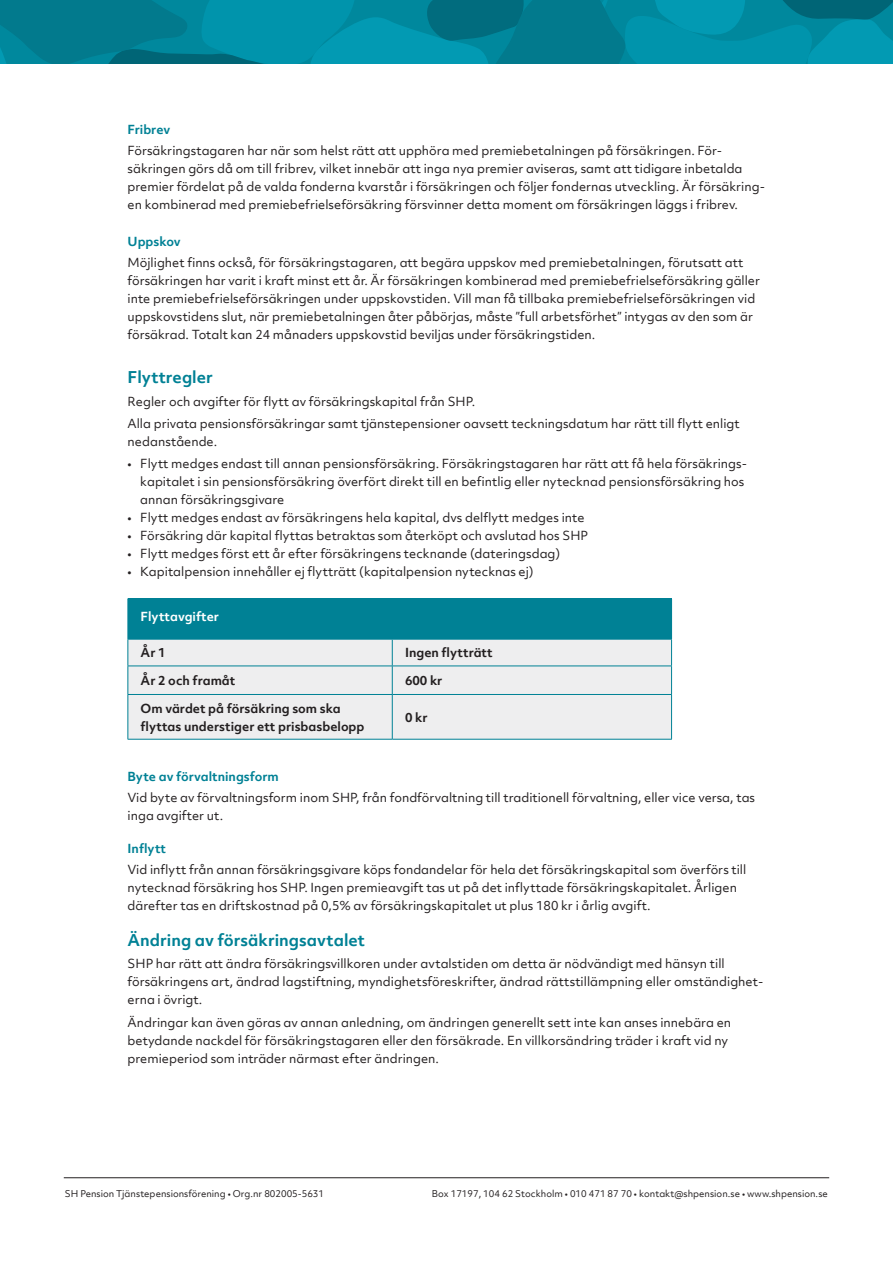
<style>
.page{position:relative;width:893px;height:1263px;background:#fff}
.page>*{position:absolute;margin:0;border:0;box-sizing:border-box;transform-origin:0 0}
.Brödtext_8_12_pkt_vänsterjusterad{font:700 15.6px "Objektiv Mk 2";color:#008195}
.Brödtext_8_12_pkt_vänsterjusterad-2{font:12px/18px "Objektiv Mk 2";color:#231f20}
.Brödtext_8_12_pkt_vänsterjusterad-3{font:700 12px/18px "Objektiv Mk 2";color:#231f20}
.Brödtext_8_12_pkt_vänsterjusterad-4{font:700 12px "Objektiv Mk 2";color:#008195}
.Brödtext_8_12_pkt_vänsterjusterad-5{font:700 12px "Objektiv Mk 2";color:#fff}
.t1{font:9px "Objektiv Mk 2";color:#231f20}
.s1{font-weight:700;color:#008195}
</style>
<div class="page">
<svg style="left:0;top:0;width:893px;height:64px;background:#00879c"></svg>
<hr style="left:64px;top:1177px;width:765px;height:1px;background:#231f20">
<div style="left:128px;top:599px;width:544px;height:40px;background:#008195"></div>
<div style="left:129px;top:640px;width:542px;height:99px;background:#eeeeef"></div>
<hr style="left:128px;top:666px;width:264px;height:1px;background:#008195">
<hr style="left:392px;top:666px;width:280px;height:1px;background:#008195">
<svg style="left:671px;top:640px;width:1px;height:54px"></svg>
<hr style="left:128px;top:694px;width:264px;height:1px;background:#008195">
<hr style="left:392px;top:694px;width:280px;height:1px;background:#008195">
<hr style="left:671px;top:695px;width:1px;height:44px;background:#008195">
<hr style="left:128px;top:739px;width:264px;height:1px;background:#008195">
<hr style="left:392px;top:739px;width:280px;height:1px;background:#008195">
<hr style="left:128px;top:598px;width:264px;height:1px;background:#008195">
<hr style="left:392px;top:598px;width:280px;height:1px;background:#008195">
<svg style="left:128px;top:640px;width:1px;height:54px"></svg>
<svg style="left:392px;top:640px;width:1px;height:54px"></svg>
<hr style="left:128px;top:695px;width:1px;height:44px;background:#008195">
<hr style="left:392px;top:695px;width:1px;height:44px;background:#008195">
<hr style="left:128px;top:639px;width:264px;height:1px;background:#008195">
<hr style="left:392px;top:639px;width:280px;height:1px;background:#008195">
<p class="Brödtext_8_12_pkt_vänsterjusterad-2" style="left:128px;top:118px;width:596px;line-height:21px"><span class="s1">Fribrev<br></span>Försäkringstagaren har när som helst rätt att upphöra med premiebetalningen på försäkringen. För-</p>
<p class="Brödtext_8_12_pkt_vänsterjusterad-2" style="left:128px;top:159px;width:639px">säkringen görs då om till fribrev, vilket innebär att inga nya premier aviseras, samt att tidigare inbetalda premier fördelat på de valda fonderna kvarstår i försäkringen och följer fondernas utveckling. Är försäkring&shy;en kombinerad med premiebefrielseförsäkring försvinner detta moment om försäkringen läggs i fribrev.</p>
<p class="Brödtext_8_12_pkt_vänsterjusterad-2" style="left:128px;top:231px;width:617px;line-height:21px"><span class="s1">Uppskov<br></span>Möjlighet finns också, för försäkringstagaren, att begära uppskov med premiebetalningen, förutsatt att</p>
<p class="Brödtext_8_12_pkt_vänsterjusterad-2" style="left:128px;top:271px;width:634px">försäkringen har varit i kraft minst ett år. Är försäkringen kombinerad med premiebefrielseförsäkring gäller inte premiebefrielseförsäkringen under uppskovstiden. Vill man få tillbaka premiebefrielseförsäkringen vid uppskovstidens slut, när premiebetalningen åter påbörjas, måste ”full arbetsförhet” intygas av den som är försäkrad. Totalt kan 24 månaders uppskovstid beviljas under försäkringstiden.</p>
<p class="Brödtext_8_12_pkt_vänsterjusterad" style="left:128px;top:366px;width:87px">Flyttregler</p>
<p class="Brödtext_8_12_pkt_vänsterjusterad-2" style="left:128px;top:392px;width:349px">Regler och avgifter för flytt av försäkringskapital från SHP.</p>
<p class="Brödtext_8_12_pkt_vänsterjusterad-2" style="left:128px;top:414px;width:614px">Alla privata pensionsförsäkringar samt tjänstepensioner oavsett teckningsdatum har rätt till flytt enligt nedanstående.</p>
<p class="Brödtext_8_12_pkt_vänsterjusterad-2" style="left:140px;top:454px;width:608px;text-indent:-13px">• Flytt medges endast till annan pensionsförsäkring. Försäkringstagaren har rätt att få hela försäkrings&shy;kapitalet i sin pensionsförsäkring överfört direkt till en befintlig eller nytecknad pensionsförsäkring hos annan försäkringsgivare</p>
<p class="Brödtext_8_12_pkt_vänsterjusterad-2" style="left:128px;top:508px;width:459px">• Flytt medges endast av försäkringens hela kapital, dvs delflytt medges inte</p>
<p class="Brödtext_8_12_pkt_vänsterjusterad-2" style="left:128px;top:526px;width:462px">• Försäkring där kapital flyttas betraktas som återköpt och avslutad hos SHP</p>
<p class="Brödtext_8_12_pkt_vänsterjusterad-2" style="left:128px;top:544px;width:434px">• Flytt medges först ett år efter försäkringens tecknande (dateringsdag)</p>
<p class="Brödtext_8_12_pkt_vänsterjusterad-2" style="left:128px;top:562px;width:408px">• Kapitalpension innehåller ej flytträtt (kapitalpension nytecknas ej)</p>
<p class="Brödtext_8_12_pkt_vänsterjusterad-5" style="left:141px;top:608px;width:80px">Flyttavgifter</p>
<p class="Brödtext_8_12_pkt_vänsterjusterad-3" style="left:141px;top:644px;width:27px">År 1</p>
<p class="Brödtext_8_12_pkt_vänsterjusterad-3" style="left:405px;top:644px;width:89px">Ingen flytträtt</p>
<p class="Brödtext_8_12_pkt_vänsterjusterad-3" style="left:141px;top:671px;width:96px">År 2 och framåt</p>
<p class="Brödtext_8_12_pkt_vänsterjusterad-3" style="left:405px;top:671px;width:39px">600 kr</p>
<p class="Brödtext_8_12_pkt_vänsterjusterad-3" style="left:141px;top:699px;width:225px">Om värdet på försäkring som ska flyttas understiger ett prisbasbelopp</p>
<p class="Brödtext_8_12_pkt_vänsterjusterad-3" style="left:405px;top:708px;width:24px">0 kr</p>
<p class="Brödtext_8_12_pkt_vänsterjusterad-4" style="left:128px;top:768px;width:153px">Byte av förvaltningsform</p>
<p class="Brödtext_8_12_pkt_vänsterjusterad-2" style="left:128px;top:788px;width:629px">Vid byte av förvaltningsform inom SHP, från fondförvaltning till traditionell förvaltning, eller vice versa, tas inga avgifter ut.</p>
<p class="Brödtext_8_12_pkt_vänsterjusterad-2" style="left:128px;top:838px;width:620px;line-height:21px"><span class="s1">Inflytt<br></span>Vid inflytt från annan försäkringsgivare köps fondandelar för hela det försäkringskapital som överförs till</p>
<p class="Brödtext_8_12_pkt_vänsterjusterad-2" style="left:128px;top:878px;width:611px">nytecknad försäkring hos SHP. Ingen premieavgift tas ut på det inflyttade försäkringskapitalet. Årligen därefter tas en driftskostnad på 0,5% av försäkringskapitalet ut plus 180 kr i årlig avgift.</p>
<p class="Brödtext_8_12_pkt_vänsterjusterad" style="left:128px;top:929px;width:239px">Ändring av försäkringsavtalet</p>
<p class="Brödtext_8_12_pkt_vänsterjusterad-2" style="left:128px;top:955px;width:637px">SHP har rätt att ändra försäkringsvillkoren under avtalstiden om detta är nödvändigt med hänsyn till försäkringens art, ändrad lagstiftning, myndighetsföreskrifter, ändrad rättstillämpning eller omständighet&shy;erna i övrigt.</p>
<p class="Brödtext_8_12_pkt_vänsterjusterad-2" style="left:128px;top:1013px;width:605px">Ändringar kan även göras av annan anledning, om ändringen generellt sett inte kan anses innebära en betydande nackdel för försäkringstagaren eller den försäkrade. En villkorsändring träder i kraft vid ny premieperiod som inträder närmast efter ändringen.</p>
<p class="t1" style="left:65px;top:1187px;width:261px">SH Pension Tjänstepensionsförening • Org.nr 802005-5631</p>
<p class="t1" style="left:432px;top:1187px;width:397px">Box 17197, 104 62 Stockholm • 010 471 87 70 • kontakt@shpension.se • www.shpension.se</p>
</div>
